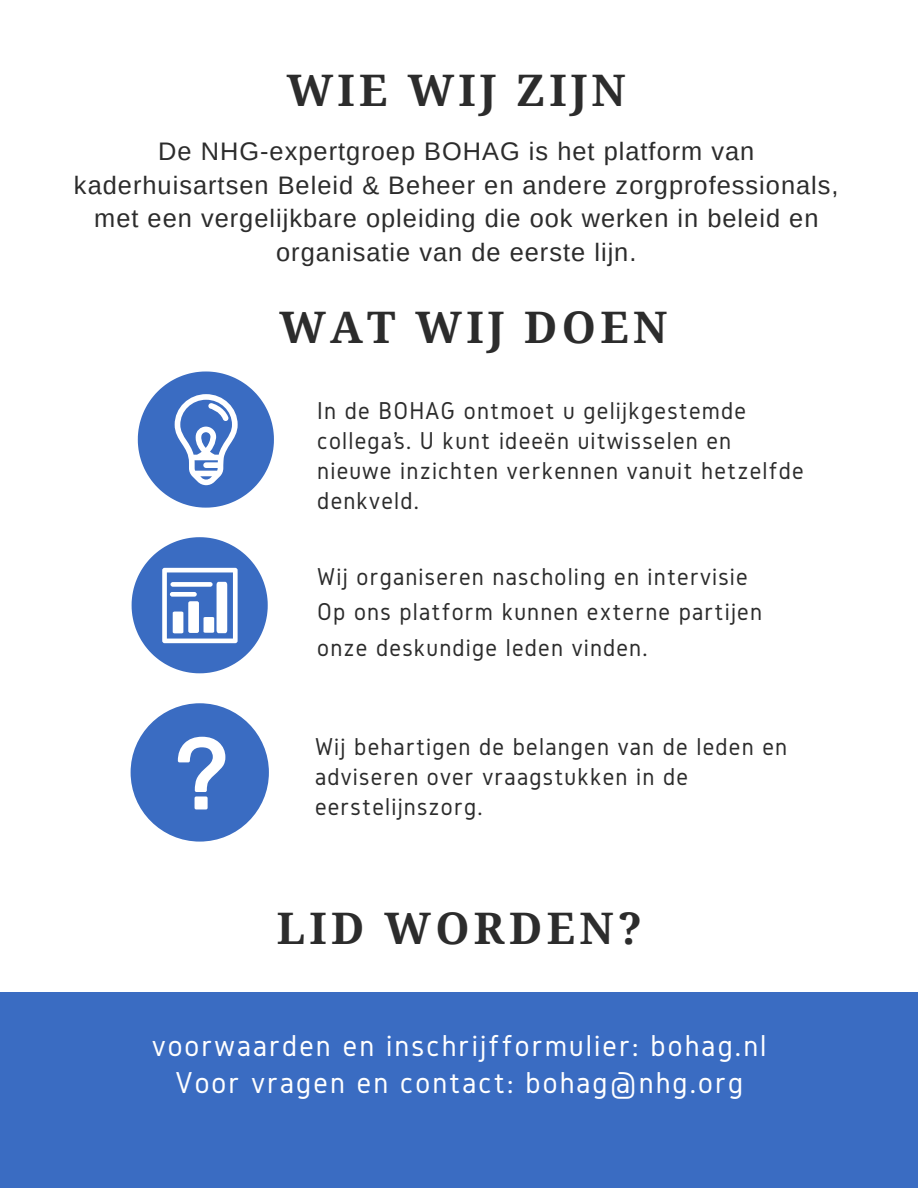
<style>
.page{position:relative;width:918px;height:1188px;background:#fff}
.page>*{position:absolute;margin:0;border:0;box-sizing:border-box;transform-origin:0 0}
.t1{font:700 43.5px "Droid Serif";letter-spacing:.1em;color:#2c2c2c}
.t2{font:31.35px "Gidole";letter-spacing:.07em;color:#fff}
.t3{font:25.35px/30px "Gidole";letter-spacing:.045em;color:#2c2c2c}
.t4{font:25.35px/33.6px "Arimo";letter-spacing:.04em;color:#2c2c2c;text-align:center}
</style>
<div class="page">
<div style="left:0;top:992px;width:918px;height:196px;background:#3a6cc2"></div>
<svg style="left:138px;top:371px;width:136px;height:137px"></svg>
<svg style="left:132px;top:537px;width:136px;height:136px"></svg>
<div style="left:170px;top:582px;width:43px;height:5px;background:#fff;border-radius:2px"></div>
<svg style="left:130px;top:703px;width:139px;height:139px"></svg>
<p class="t1" style="left:287px;top:66px;width:341px">WIE WIJ ZIJN</p>
<p class="t4" style="left:74px;top:134px;width:766px">De NHG-expertgroep BOHAG is het platform van kaderhuisartsen Beleid &amp; Beheer en andere zorgprofessionals, met een vergelijkbare opleiding die ook werken in beleid en organisatie van de eerste lijn.</p>
<p class="t1" style="left:279px;top:303px;width:389px">WAT WIJ DOEN</p>
<p class="t3" style="left:317px;top:395px;width:488px">In de BOHAG ontmoet u gelijkgestemde collega’s. U kunt ideeën uitwisselen en nieuwe inzichten verkennen vanuit hetzelfde denkveld.</p>
<p class="t3" style="left:317px;top:561px;width:432px">Wij organiseren nascholing en intervisie</p>
<p class="t3" style="left:317px;top:594px;width:446px;line-height:35.4px">Op ons platform kunnen externe partijen onze deskundige leden vinden.</p>
<p class="t3" style="left:315px;top:731px;width:473px">Wij behartigen de belangen van de leden en adviseren over vraagstukken in de eerstelijnszorg.</p>
<p class="t1" style="left:277px;top:904px;width:367px">LID WORDEN?</p>
<p class="t2" style="left:152px;top:1028px;width:616px">voorwaarden en inschrijfformulier: bohag.nl</p>
<p class="t2" style="left:175px;top:1066px;width:569px">Voor vragen en contact: bohag@nhg.org</p>
</div>
